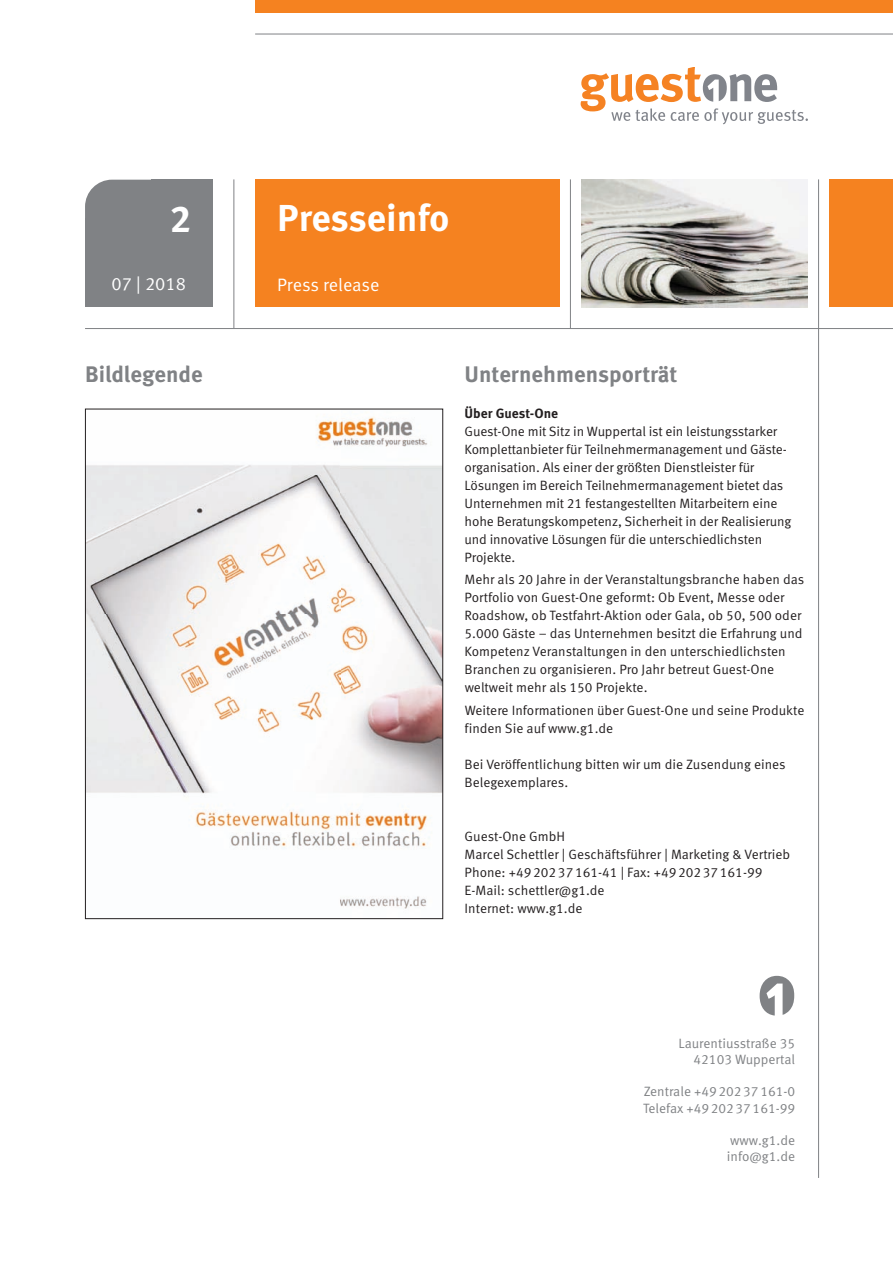
<style>
.page{position:relative;width:893px;height:1263px;background:#fff}
.page>*{position:absolute;margin:0;border:0;box-sizing:border-box;transform-origin:0 0}
.t1{font:700 37.5px "Meta Offc";color:#fff}
.t2{font:700 22.5px "Meta Offc";color:#808285}
.t3{font:18px "Meta Offc Norm";color:#fff}
.t4{font:13.5px/18px "Meta Offc Norm";letter-spacing:-.005em;color:#231f20}
.t5{font:13.5px/16.2px "Meta Offc Norm";color:#808285}
.t6{font:700 13.5px "Meta Offc";color:#231f20}
</style>
<div class="page">
<div style="left:255px;top:180px;width:305px;height:127px;background:#f58220"></div>
<svg style="left:581px;top:67px;width:227px;height:57px"></svg>
<div style="left:85px;top:180px;width:128px;height:127px;background:#808285;border-radius:27px"></div>
<div style="left:85px;top:218px;width:128px;height:89px;background:#808285"></div>
<div style="left:151px;top:180px;width:62px;height:127px;background:#808285"></div>
<img style="left:581px;top:180px;width:227px;height:127px">
<div style="left:255px;top:0;width:638px;height:13px;background:#f58220"></div>
<hr style="left:234px;top:179px;width:1px;height:149px;background:#808285">
<hr style="left:85px;top:328px;width:808px;height:1px;background:#808285">
<hr style="left:570px;top:179px;width:1px;height:150px;background:#808285">
<div style="left:829px;top:180px;width:64px;height:127px;background:#f58220"></div>
<hr style="left:818px;top:179px;width:1px;height:999px;background:#808285">
<hr style="left:255px;top:34px;width:638px;height:1px;background:#808285">
<svg style="left:760px;top:976px;width:34px;height:39px"></svg>
<img style="left:87px;top:416px;width:354px;height:493px">
<h1 class="t1" style="left:170px;top:196px;width:23px">2</h1>
<h3 class="t3" style="left:112px;top:274px;width:76px">07 | 2018</h3>
<h1 class="t1" style="left:277px;top:196px;width:174px">Presseinfo</h1>
<h3 class="t3" style="left:277px;top:275px;width:104px">Press release</h3>
<h2 class="t2" style="left:85px;top:361px;width:119px">Bildlegende</h2>
<h2 class="t2" style="left:465px;top:361px;width:214px">Unternehmensporträt</h2>
<p class="t6" style="left:465px;top:405px;width:95px">Über Guest-One</p>
<p class="t4" style="left:465px;top:423px;width:328px">Guest-One mit Sitz in Wuppertal ist ein leistungs starker Komplettanbieter für Teilnehmermanagement und Gäste - organisation. Als einer der größten Dienstleister für Lösungen im Bereich Teilnehmermanagement bietet das Unternehmen mit 21 festan gestellten Mitarbeitern eine hohe Beratungskom petenz, Sicherheit in der Realisierung und innovative Lösungen für die unterschiedlichsten Projekte.</p>
<p class="t4" style="left:465px;top:571px;width:341px">Mehr als 20 Jahre in der Veranstaltungsbranche haben das Portfolio von Guest-One geformt: Ob Event, Messe oder Roadshow, ob Testfahrt-Aktion oder Gala, ob 50, 500 oder 5.000 Gäste – das Unternehmen besitzt die Erfahrung und Kompetenz Ver anstaltungen in den unterschiedlichsten Branchen zu organisieren. Pro Jahr betreut Guest-One weltweit mehr als 150 Projekte.</p>
<p class="t4" style="left:465px;top:701px;width:341px">Weitere Informationen über Guest-One und seine Produkte finden Sie auf www.g1.de</p>
<p class="t4" style="left:465px;top:755px;width:323px">Bei Veröffentlichung bitten wir um die Zusendung eines<br>Belegexemplares.</p>
<p class="t4" style="left:465px;top:827px;width:327px">Guest-One GmbH<br>Marcel Schettler | Geschäftsführer | Marketing &amp; Vertrieb Phone: +49 202 37 161-41 | Fax: +49 202 37 161-99<br>E-Mail: schettler@g1.de<br>Internet: www.g1.de</p>
<p class="t5" style="left:678px;top:1035px;width:118px;text-align:right">Laurentiusstraße 35<br>42103 Wuppertal</p>
<p class="t5" style="left:643px;top:1084px;width:154px">Zentrale +49 202 37 161-0<br>Telefax +49 202 37 161-99</p>
<p class="t5" style="left:727px;top:1132px;width:70px">www.g1.de info@g1.de</p>
</div>
